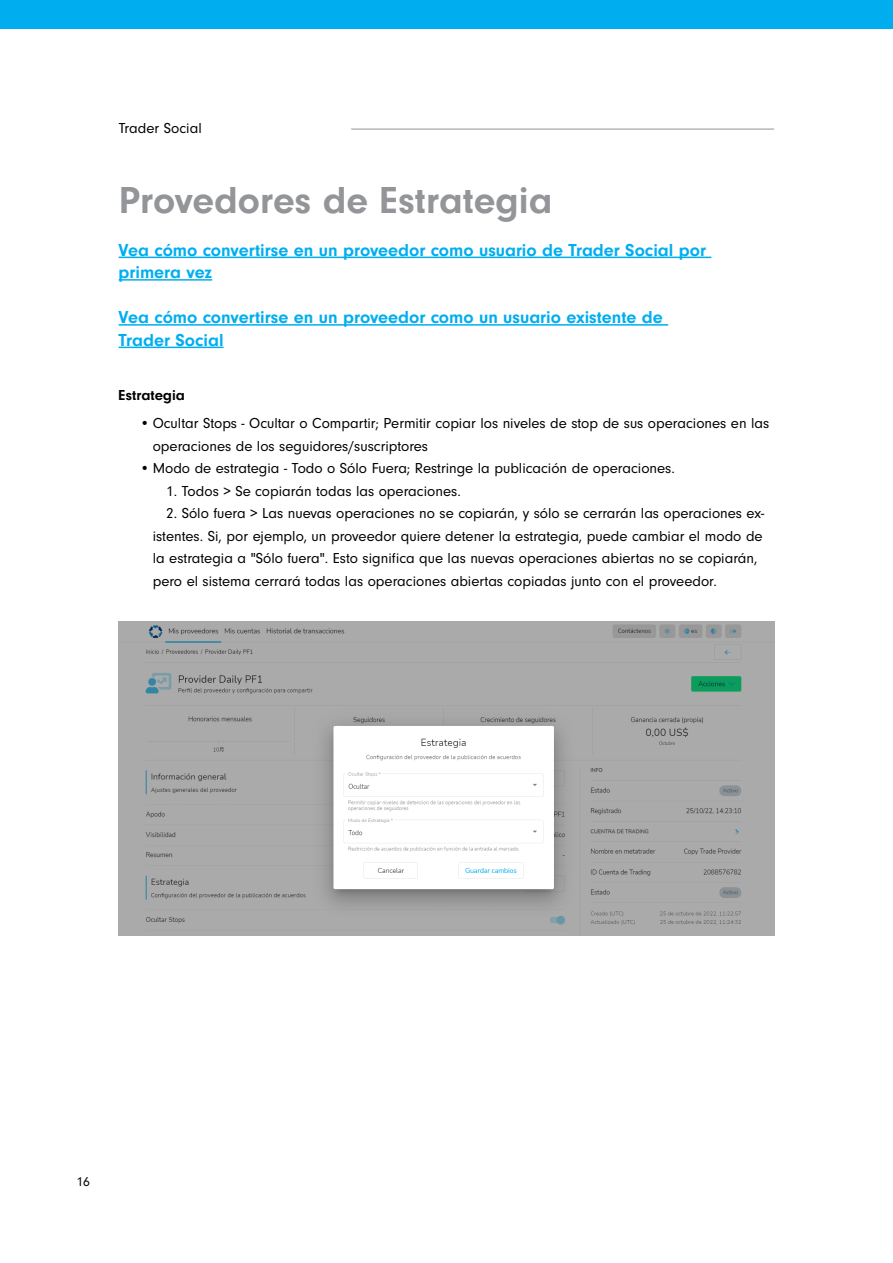
<style>
.page{position:relative;width:893px;height:1263px;background:#fff}
.page>*{position:absolute;margin:0;border:0;box-sizing:border-box;transform-origin:0 0}
.t1{font:700 39px "Neuzeit Gro";color:#939598}
.t2{font:700 18px/22.5px "Neuzeit Gro";color:#00aeef}
.t3{font:15px/22.5px "Neuzeit Gro";color:#000}
.t4{font:700 15px "Neuzeit Gro";letter-spacing:.005em;color:#000}
.t5{font:13.5px "Neuzeit Gro";color:#000}
</style>
<div class="page">
<hr style="left:351px;top:129px;width:423px;height:1px;background:#939598">
<div style="left:0;top:0;width:893px;height:29px;background:#00aeef"></div>
<img style="left:119px;top:621px;width:655px;height:314px">
<hr style="left:119px;top:257px;width:592px;height:1px;background:#00aeef">
<hr style="left:119px;top:279px;width:93px;height:2px;background:#00aeef">
<hr style="left:119px;top:324px;width:549px;height:2px;background:#00aeef">
<hr style="left:119px;top:347px;width:105px;height:1px;background:#00aeef">
<p class="t3" style="left:119px;top:117px;width:85px">Trader Social</p>
<h1 class="t1" style="left:119px;top:178px;width:435px">Provedores de Estrategia</h1>
<p class="t2" style="left:119px;top:239px;width:589px">Vea cómo convertirse en un proveedor como usuario de Trader Social por primera vez</p>
<p class="t2" style="left:119px;top:306px;width:546px">Vea cómo convertirse en un proveedor como un usuario existente de<br>Trader Social</p>
<p class="t4" style="left:119px;top:387px;width:68px">Estrategia</p>
<p class="t3" style="left:153px;top:412px;width:618px;text-indent:-13px">• Ocultar Stops - Ocultar o Compartir; Permitir copiar los niveles de stop de sus operaciones en las operaciones de los seguidores/suscriptores</p>
<p class="t3" style="left:140px;top:457px;width:536px">• Modo de estrategia - Todo o Sólo Fuera; Restringe la publicación de operaciones.</p>
<p class="t3" style="left:166px;top:480px;width:296px">1. Todos &gt; Se copiarán todas las operaciones.</p>
<p class="t3" style="left:153px;top:502px;width:613px;text-indent:14px">2. Sólo fuera &gt; Las nuevas operaciones no se copiarán, y sólo se cerrarán las operaciones ex&shy;istentes. Si, por ejemplo, un proveedor quiere detener la estrategia, puede cambiar el modo de la estrategia a "Sólo fuera". Esto significa que las nuevas operaciones abiertas no se copiarán, pero el sistema cerrará todas las operaciones abiertas copiadas junto con el proveedor.</p>
<p class="t5" style="left:76px;top:1175px;width:15px">16</p>
</div>
